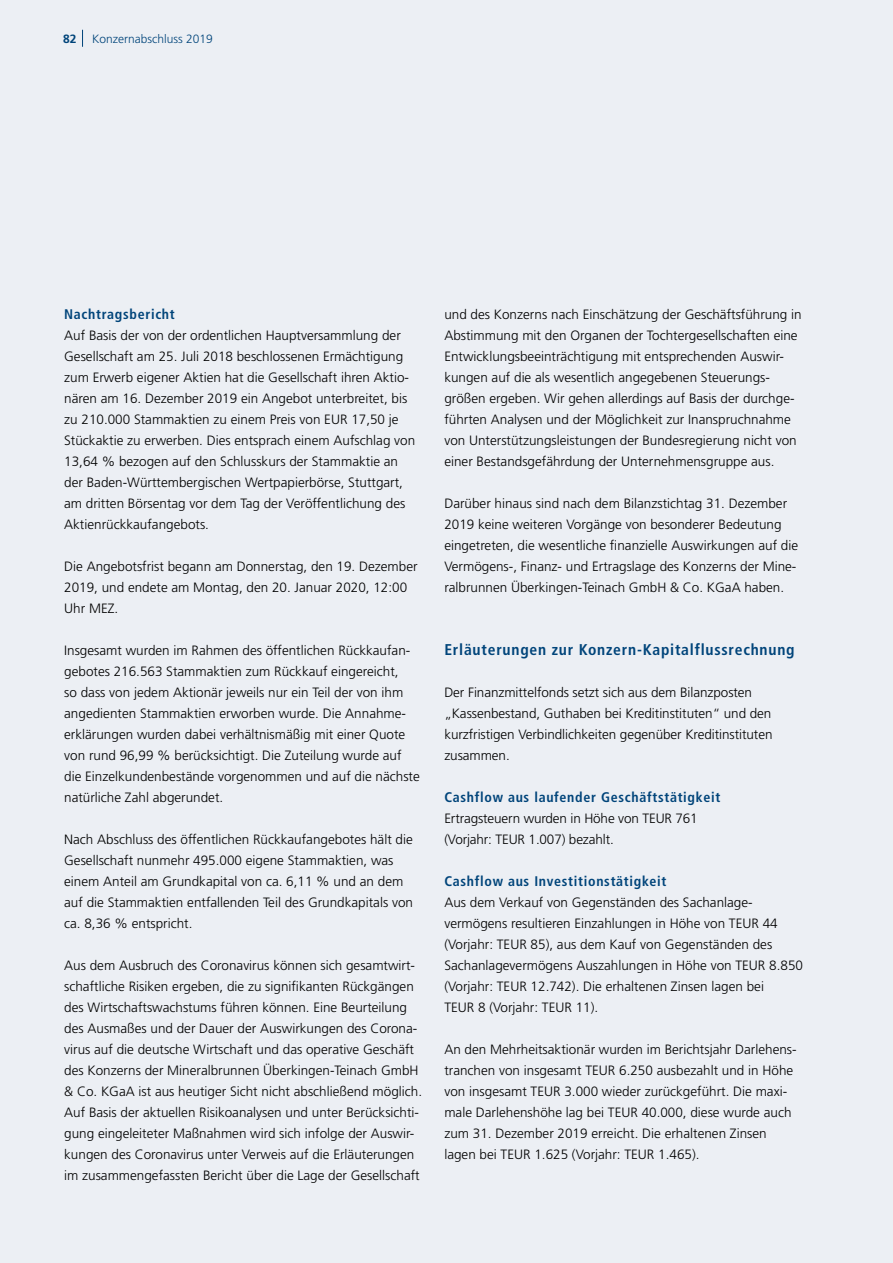
<style>
.page{position:relative;width:893px;height:1263px;background:#eceff4}
.page>*{position:absolute;margin:0;border:0;box-sizing:border-box;transform-origin:0 0}
.t1{font:700 condensed 15.6px "Frutiger LT";letter-spacing:.05em;color:#00447a}
.t2{font:700 condensed 13.95px "Frutiger LT";letter-spacing:.05em;color:#00447a}
.t3{font:300 13.5px/21px "Frutiger LT";color:#000}
.t4{font:300 12px "Frutiger LT";color:#00447a}
.t5{font:700 12px "Frutiger LT";color:#00447a}
</style>
<div class="page">
<svg style="left:82px;top:30px;width:1px;height:17px"></svg>
<p class="t5" style="left:63px;top:32px;width:15px">82</p>
<p class="t4" style="left:92px;top:32px;width:122px">Konzernabschluss 2019</p>
<p class="t2" style="left:64px;top:306px;width:112px">Nachtragsbericht</p>
<p class="t3" style="left:64px;top:325px;width:353px">Auf Basis der von der ordentlichen Hauptversammlung der Gesellschaft am 25. Juli 2018 beschlossenen Ermächtigung zum Erwerb eigener Aktien hat die Gesellschaft ihren Aktio&shy;nären am 16. Dezember 2019 ein Angebot unterbreitet, bis zu 210.000 Stammaktien zu einem Preis von EUR 17,50 je Stückaktie zu erwerben. Dies entsprach einem Aufschlag von 13,64 % bezogen auf den Schlusskurs der Stammaktie an der Baden-Württembergischen Wertpapierbörse, Stuttgart, am dritten Börsentag vor dem Tag der Veröffentlichung des Aktienrückkaufangebots.</p>
<p class="t3" style="left:64px;top:556px;width:355px">Die Angebotsfrist begann am Donnerstag, den 19. Dezember<br>2019, und endete am Montag, den 20. Januar 2020, 12:00<br>Uhr MEZ.</p>
<p class="t3" style="left:64px;top:640px;width:357px">Insgesamt wurden im Rahmen des öffentlichen Rückkaufan&shy;gebotes 216.563 Stammaktien zum Rückkauf eingereicht,<br>so dass von jedem Aktionär jeweils nur ein Teil der von ihm angedienten Stammaktien erworben wurde. Die Annahme&shy;erklärungen wurden dabei verhältnismäßig mit einer Quote von rund 96,99 % berücksichtigt. Die Zuteilung wurde auf die Einzelkundenbestände vorgenommen und auf die nächste natürliche Zahl abgerundet.</p>
<p class="t3" style="left:64px;top:829px;width:350px">Nach Abschluss des öffentlichen Rückkaufangebotes hält die Gesellschaft nunmehr 495.000 eigene Stammaktien, was einem Anteil am Grundkapital von ca. 6,11 % und an dem auf die Stammaktien entfallenden Teil des Grundkapitals von ca. 8,36 % entspricht.</p>
<p class="t3" style="left:64px;top:955px;width:359px">Aus dem Ausbruch des Coronavirus können sich gesamtwirt&shy;schaftliche Risiken ergeben, die zu signifikanten Rückgängen des Wirtschaftswachstums führen können. Eine Beurteilung des Ausmaßes und der Dauer der Auswirkungen des Corona&shy;virus auf die deutsche Wirtschaft und das operative Geschäft des Konzerns der Mineralbrunnen Überkingen-Teinach GmbH &amp; Co. KGaA ist aus heutiger Sicht nicht abschließend möglich.<br>Auf Basis der aktuellen Risikoanalysen und unter Berücksichti&shy;gung eingeleiteter Maßnahmen wird sich infolge der Auswir&shy;kungen des Coronavirus unter Verweis auf die Erläuterungen im zusammengefassten Bericht über die Lage der Gesellschaft</p>
<p class="t3" style="left:444px;top:304px;width:359px">und des Konzerns nach Einschätzung der Geschäftsführung in Abstimmung mit den Organen der Tochtergesellschaften eine Entwicklungsbeeinträchtigung mit entsprechenden Auswir&shy;kungen auf die als wesentlich angegebenen Steuerungs&shy;größen ergeben. Wir gehen allerdings auf Basis der durchge&shy;führten Analysen und der Möglichkeit zur Inanspruchnahme von Unterstützungsleistungen der Bundesregierung nicht von einer Bestandsgefährdung der Unternehmensgruppe aus.</p>
<p class="t3" style="left:444px;top:493px;width:355px">Darüber hinaus sind nach dem Bilanzstichtag 31. Dezember 2019 keine weiteren Vorgänge von besonderer Bedeutung eingetreten, die wesentliche finanzielle Auswirkungen auf die Vermögens-, Finanz- und Ertragslage des Konzerns der Mine&shy;ralbrunnen Überkingen-Teinach GmbH &amp; Co. KGaA haben.</p>
<p class="t1" style="left:444px;top:640px;width:352px">Erläuterungen zur Konzern-Kapitalflussrechnung</p>
<p class="t3" style="left:444px;top:682px;width:330px">Der Finanzmittelfonds setzt sich aus dem Bilanzposten „Kassenbestand, Guthaben bei Kreditinstituten“ und den kurzfristigen Verbindlichkeiten gegenüber Kreditinstituten zusammen.</p>
<p class="t2" style="left:444px;top:789px;width:277px">Cashflow aus laufender Geschäftstätigkeit</p>
<p class="t3" style="left:444px;top:808px;width:255px">Ertragsteuern wurden in Höhe von TEUR 761 (Vorjahr: TEUR 1.007) bezahlt.</p>
<p class="t2" style="left:444px;top:873px;width:224px">Cashflow aus Investitionstätigkeit</p>
<p class="t3" style="left:444px;top:892px;width:360px">Aus dem Verkauf von Gegenständen des Sachanlage&shy;vermögens resultieren Einzahlungen in Höhe von TEUR 44 (Vorjahr: TEUR 85), aus dem Kauf von Gegenständen des Sachanlagevermögens Auszahlungen in Höhe von TEUR 8.850 (Vorjahr: TEUR 12.742). Die erhaltenen Zinsen lagen bei<br>TEUR 8 (Vorjahr: TEUR 11).</p>
<p class="t3" style="left:444px;top:1039px;width:354px">An den Mehrheitsaktionär wurden im Berichtsjahr Darlehens&shy;tranchen von insgesamt TEUR 6.250 ausbezahlt und in Höhe von insgesamt TEUR 3.000 wieder zurückgeführt. Die maxi&shy;male Darlehenshöhe lag bei TEUR 40.000, diese wurde auch zum 31. Dezember 2019 erreicht. Die erhaltenen Zinsen lagen bei TEUR 1.625 (Vorjahr: TEUR 1.465).</p>
</div>
